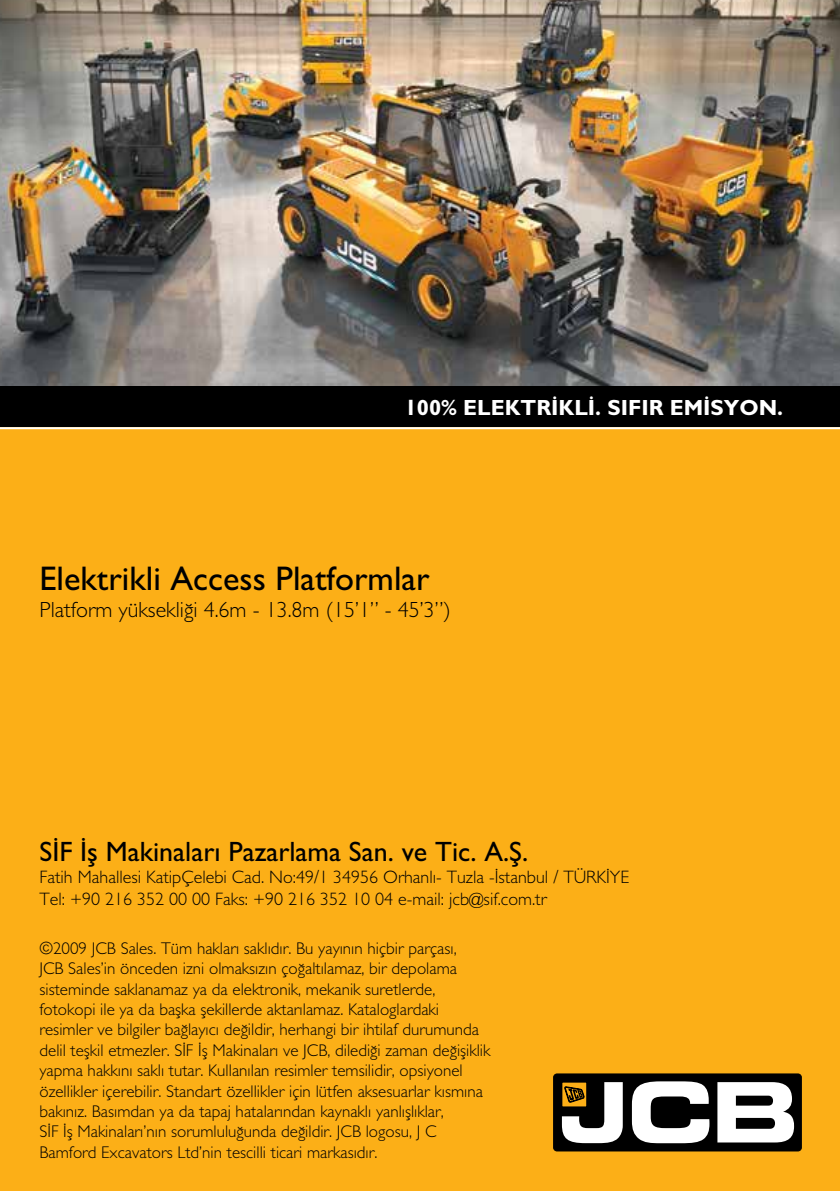
<style>
.page{position:relative;width:840px;height:1191px;background:#fff}
.page>*{position:absolute;margin:0;border:0;box-sizing:border-box;transform-origin:0 0}
.t1{font:34.2px "Gill Sans Normal Tr";color:#000}
.t2{font:28px "Gill Sans Normal Tr";color:#000}
.t3{font:22px "Gill Sans Light Tr";color:#000}
.t4{font:22px "Gill Sans Bold Tr";color:#fff}
.t5{font:18px/21.6px "Gill Sans Light Tr";color:#000}
.t6{font:17px/20.4px "Gill Sans Light Tr";color:#000}
</style>
<div class="page">
<div style="left:0;top:415px;width:839px;height:776px;background:#fcaf17"></div>
<div style="left:553px;top:1074px;width:247px;height:77px;background:#000;border-radius:3px"></div>
<div style="left:553px;top:1073px;width:248px;height:78px;border:1px solid #000;border-radius:3px"></div>
<svg style="left:631px;top:1081px;width:78px;height:62px"></svg>
<svg style="left:717px;top:1082px;width:76px;height:60px"></svg>
<svg style="left:561px;top:1082px;width:61px;height:61px"></svg>
<hr style="left:0;top:427px;width:839px;height:2px;background:#fff">
<div style="left:0;top:385px;width:839px;height:42px;background:#000"></div>
<img style="left:0;top:0;width:839px;height:385px">
<p class="t4" style="left:404px;top:395px;width:380px">100% ELEKTRİKLİ. SIFIR EMİSYON.</p>
<h1 class="t1" style="left:39px;top:558px;width:391px">Elektrikli Access Platformlar</h1>
<p class="t3" style="left:39px;top:596px;width:412px">Platform yüksekliği 4.6m - 13.8m (15’1” - 45’3”)</p>
<h2 class="t2" style="left:39px;top:835px;width:490px">SİF İş Makinaları Pazarlama San. ve Tic. A.Ş.</h2>
<p class="t5" style="left:39px;top:866px;width:591px">Fatih Mahallesi KatipÇelebi Cad. No:49/1 34956 Orhanlı- Tuzla -İstanbul / TÜRKİYE<br>Tel: +90 216 352 00 00 Faks: +90 216 352 10 04 e-mail: jcb@sif.com.tr</p>
<p class="t6" style="left:39px;top:937px;width:452px">©2009 JCB Sales. Tüm hakları saklıdır. Bu yayının hiçbir parçası,<br>JCB Sales’in önceden izni olmaksızın çoğaltılamaz, bir depolama sisteminde saklanamaz ya da elektronik, mekanik suretlerde, fotokopi ile ya da başka şekillerde aktarılamaz. Kataloglardaki resimler ve bilgiler bağlayıcı değildir, herhangi bir ihtilaf durumunda delil teşkil etmezler. SİF İş Makinaları ve JCB, dilediği zaman değişiklik yapma hakkını saklı tutar. Kullanılan resimler temsilidir, opsiyonel özellikler içerebilir. Standart özellikler için lütfen aksesuarlar kısmına bakınız. Basımdan ya da tapaj hatalarından kaynaklı yanlışlıklar,<br>SİF İş Makinaları’nın sorumluluğunda değildir. JCB logosu, J C Bamford Excavators Ltd’nin tescilli ticari markasıdır.</p>
</div>
